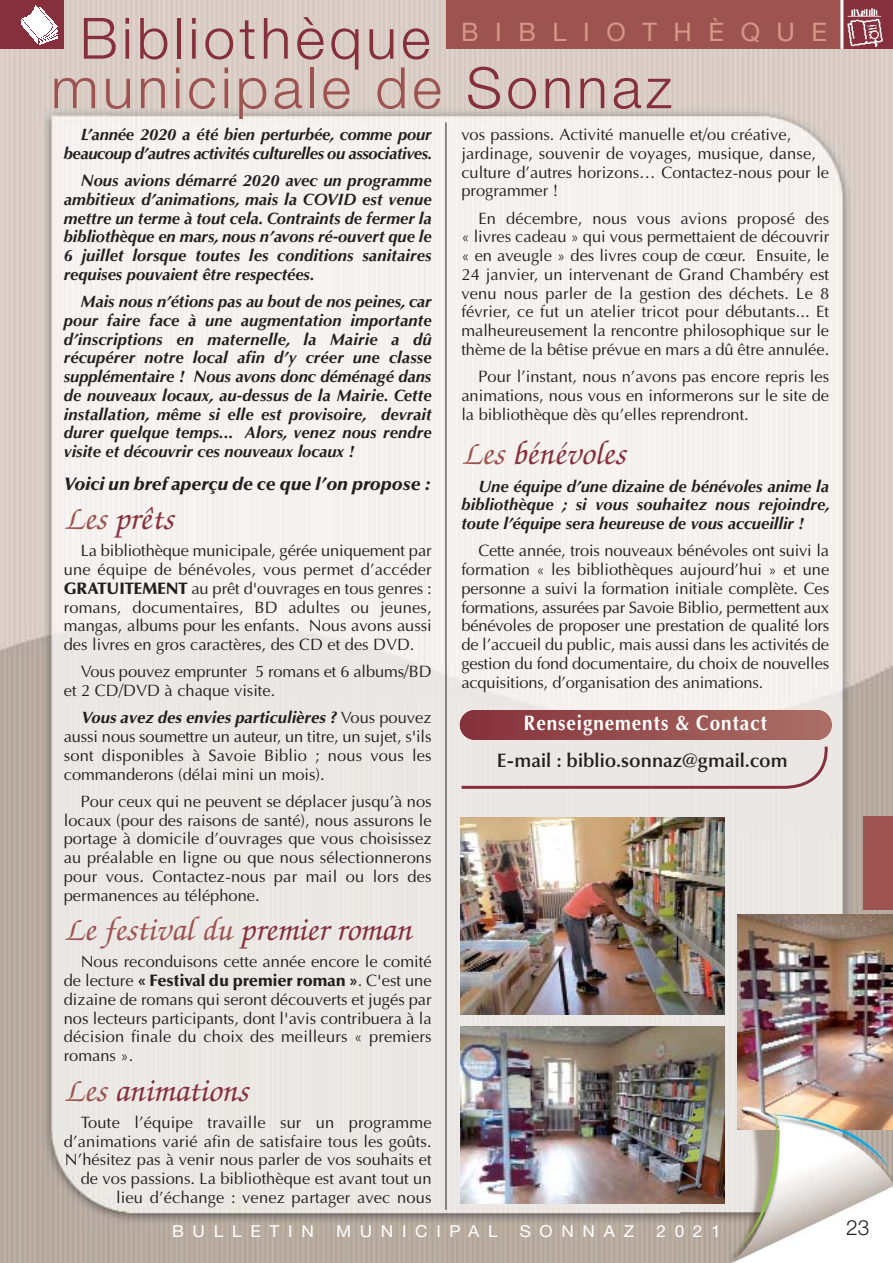
<style>
.page{position:relative;width:893px;height:1263px;background:#fff}
.page>*{position:absolute;margin:0;border:0;box-sizing:border-box;transform-origin:0 0}
.t1{font:300 57px "Helvetica Neue";letter-spacing:.075em;color:#9d5450}
.t2{font:300 57px "Helvetica Neue";letter-spacing:.075em;color:#85303c}
.t3{font:italic 500 34.5px "Zapf Chancery";color:#85303c}
.t4{font:italic 500 34.5px "Zapf Chancery";color:#9d5450}
.t5{font:25.5px "Helvetica Neue";letter-spacing:.65em;color:#d69788}
.t6{font:700 21px "Optima";letter-spacing:.05em;color:#fff;scale:.9 1}
.t7{font:300 21px "Helvetica Neue";color:#231f20}
.t8{font:600 19.5px "Optima";color:#231f20}
.t9{font:italic 900 18px "Optima";color:#231f20}
.t10{font:16.5px/18.8px "Optima";color:#231f20;text-align:justify}
.t11{font:italic 700 16.5px/18.8px "Optima";color:#231f20;text-align:justify}
.t12{font:italic 700 16.5px/18.8px "Optima";letter-spacing:-.02em;color:#231f20;text-align:right}
.t13{font:16.5px "Helvetica Neue";letter-spacing:.5em;color:#fff;scale:1.05 1}
.s1{color:#85303c}
.s2{color:#9d5450}
.s3{font-weight:900}
.s4{font-weight:700;font-style:italic}
</style>
<div class="page">
<img style="left:1px;top:0;width:892px;height:1262px">
<div style="left:863px;top:816px;width:30px;height:94px;background:#9d5450"></div>
<img style="left:460px;top:1027px;width:264px;height:176px">
<img style="left:460px;top:817px;width:264px;height:197px">
<hr style="left:446px;top:122px;width:1px;height:1088px;background:#231f20">
<div style="left:842px;top:0;width:51px;height:49px;background:#85303c"></div>
<img style="left:843px;top:3px;width:40px;height:46px">
<div style="left:1px;top:0;width:63px;height:49px;background:#85303c"></div>
<img style="left:21px;top:5px;width:37px;height:40px">
<div style="left:446px;top:0;width:396px;height:49px;background:#9d5450"></div>
<hr style="left:840px;top:0;width:3px;height:49px;background:#fff">
<img style="left:738px;top:914px;width:155px;height:183px">
<img style="left:680px;top:1097px;width:213px;height:165px">
<img style="left:680px;top:1097px;width:44px;height:106px">
<img style="left:738px;top:1097px;width:155px;height:32px">
<div style="left:460px;top:710px;width:372px;height:30px;background:linear-gradient(to right,#85303b,#ab7066);border-radius:15px"></div>
<svg style="left:459px;top:744px;width:370px;height:46px;background:#e3dad8"></svg>
<h1 class="t2" style="left:80px;top:18px;width:352px">Bibliothèque</h1>
<h3 class="t5" style="left:461px;top:23px;width:367px">BIBLIOTHÈQUE</h3>
<h1 class="t1" style="left:51px;top:67px;width:623px">municipale de <span class="s1">Sonnaz</span></h1>
<p class="t12" style="left:64px;top:127px;width:370px">L’année 2020 a été bien perturbée, comme pour beaucoup d’autres activités culturelles ou associatives.</p>
<p class="t11" style="left:64px;top:173px;width:369px;text-indent:17px">Nous avions démarré 2020 avec un programme ambitieux d’animations, mais la COVID est venue mettre un terme à tout cela. Contraints de fermer la bibliothèque en mars, nous n’avons ré-ouvert que le 6 juillet lorsque toutes les conditions sanitaires requises pouvaient être respectées.</p>
<p class="t11" style="left:64px;top:294px;width:369px;text-indent:17px">Mais nous n’étions pas au bout de nos peines, car pour faire face à une augmentation importante d’inscriptions en maternelle, la Mairie a dû récupérer notre local afin d’y créer une classe supplémentaire ! Nous avons donc déménagé dans de nouveaux locaux, au-dessus de la Mairie. Cette installation, même si elle est provisoire, devrait durer quelque temps... Alors, venez nous rendre visite et découvrir ces nouveaux locaux !</p>
<p class="t9" style="left:64px;top:476px;width:369px">Voici un bref aperçu de ce que l’on propose :</p>
<h2 class="t3" style="left:64px;top:504px;width:111px"><span class="s2">Les</span> prêts</h2>
<p class="t10" style="left:64px;top:543px;width:370px;text-indent:17px">La bibliothèque municipale, gérée uniquement par une équipe de bénévoles, vous permet d’accéder <span class="s3">GRATUITEMENT</span> au prêt d'ouvrages en tous genres : romans, documentaires, BD adultes ou jeunes, mangas, albums pour les enfants. Nous avons aussi des livres en gros caractères, des CD et des DVD.</p>
<p class="t10" style="left:64px;top:664px;width:369px;text-indent:17px">Vous pouvez emprunter 5 romans et 6 albums/BD et 2 CD/DVD à chaque visite.</p>
<p class="t10" style="left:64px;top:710px;width:369px;text-indent:17px"><span class="s4">Vous avez des envies particulières ?</span> Vo u s p o u v e z aussi nous soumettre un auteur, un titre, un sujet, s'ils sont disponibles à Savoie Biblio ; nous vous les commanderons (délai mini un mois).</p>
<p class="t10" style="left:64px;top:793px;width:369px;text-indent:17px">Pour ceux qui ne peuvent se déplacer jusqu’à nos locaux (pour des raisons de santé), nous assurons le portage à domicile d’ouvrages que vous choisissez au préalable en ligne ou que nous sélectionnerons pour vous. Contactez-nous par mail ou lors des permanences au téléphone.</p>
<h2 class="t4" style="left:64px;top:915px;width:349px">Le festival du <span class="s1">premier roman</span></h2>
<p class="t10" style="left:64px;top:954px;width:369px;text-indent:17px">Nous reconduisons cette année encore le comité de lecture <span class="s3">« Festival du premier roman »</span>. C'est une dizaine de romans qui seront découverts et jugés par nos lecteurs participants, dont l'avis contribuera à la décision finale du choix des meilleurs « premiers romans ».</p>
<h2 class="t3" style="left:64px;top:1076px;width:186px"><span class="s2">Les</span> animations</h2>
<p class="t10" style="left:64px;top:1114px;width:369px;text-align:right">Toute l’équipe travaille sur un programme d’animations varié afin de satisfaire tous les goûts.<br>N’hésitez pas à venir nous parler de vos souhaits et de vos passions. La bibliothèque est avant tout un lieu d’échange : venez partager avec nous</p>
<p class="t10" style="left:461px;top:127px;width:369px;text-align:left">vos passions. Activité manuelle et/ou créative, jardinage, souvenir de voyages, musique, danse, culture d’autres horizons… Contactez-nous pour le programmer !</p>
<p class="t10" style="left:461px;top:210px;width:369px;text-indent:17px">En décembre, nous vous avions proposé des « livres cadeau » qui vous permettaient de découvrir « en aveugle » des livres coup de cœur. Ensuite, le 24 janvier, un intervenant de Grand Chambéry est venu nous parler de la gestion des déchets. Le 8 février, ce fut un atelier tricot pour débutants... Et malheureusement la rencontre philosophique sur le thème de la bêtise prévue en mars a dû être annulée.</p>
<p class="t10" style="left:461px;top:369px;width:369px;text-indent:17px">Pour l’instant, nous n’avons pas encore repris les animations, nous vous en informerons sur le site de la bibliothèque dès qu’elles reprendront.</p>
<h2 class="t3" style="left:461px;top:440px;width:165px"><span class="s2">Les</span> bénévoles</h2>
<p class="t11" style="left:461px;top:478px;width:370px;text-indent:17px">Une équipe d’une dizaine de bénévoles anime la bibliothèque ; si vous souhaitez nous rejoindre, toute l’équipe sera heureuse de vous accueillir !</p>
<p class="t10" style="left:461px;top:543px;width:369px;text-indent:17px">Cette année, trois nouveaux bénévoles ont suivi la formation « les bibliothèques aujourd’hui » et une personne a suivi la formation initiale complète. Ces formations, assurées par Savoie Biblio, permettent aux bénévoles de proposer une prestation de qualité lors de l’accueil du public, mais aussi dans les activités de gestion du fond documentaire, du choix de nouvelles acquisitions, d’organisation des animations.</p>
<p class="t6" style="left:524px;top:714px;width:272px">Renseignements &amp; Contact</p>
<p class="t8" style="left:497px;top:752px;width:292px">E-mail : biblio.sonnaz@gmail.com</p>
<p class="t13" style="left:172px;top:1225px;width:136px">BULLETIN</p>
<p class="t13" style="left:336px;top:1225px;width:155px">MUNICIPAL</p>
<p class="t13" style="left:520px;top:1225px;width:111px">SONNAZ</p>
<p class="t13" style="left:656px;top:1225px;width:63px">2021</p>
<p class="t7" style="left:846px;top:1220px;width:25px">23</p>
</div>
